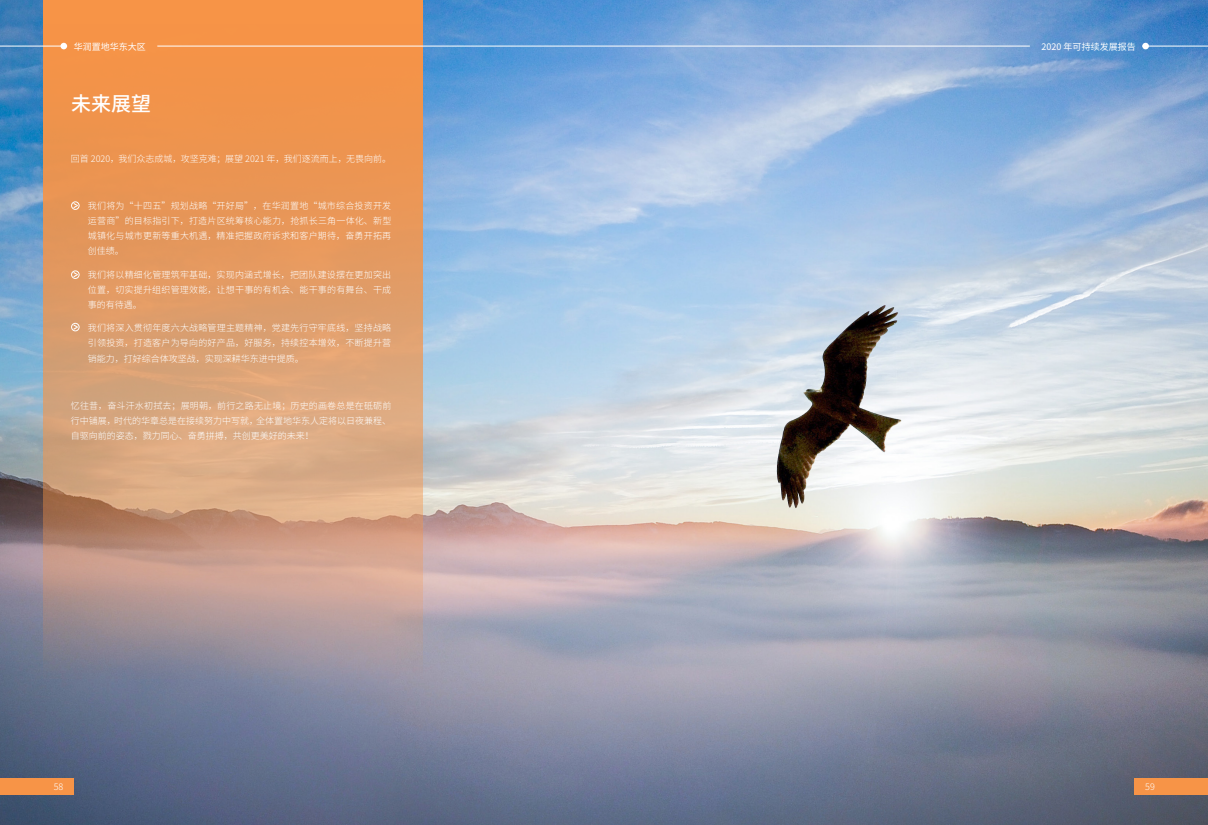
<style>
.page{position:relative;width:1208px;height:825px;background:#fff}
.page>*{position:absolute;margin:0;border:0;box-sizing:border-box;transform-origin:0 0}
.t1{font:500 20px "Source Han Sans CN";color:#fff}
.t2{font:300 9px/15px "Source Han Sans CN";letter-spacing:.025em;color:#fff;text-align:justify}
.t3{font:300 9px "Source Han Sans CN";color:#fff}
.t4{font:9px "Source Han Sans CN";color:#fff}
</style>
<div class="page">
<img style="left:0;top:0;width:1208px;height:825px">
<svg style="left:43px;top:0;width:379px;height:678px;background:#d99a6e"></svg>
<svg style="left:73px;top:204px;width:4px;height:4px"></svg>
<div style="left:71px;top:202px;width:8px;height:8px;border:1px solid #fff;border-radius:50%"></div>
<svg style="left:73px;top:273px;width:4px;height:4px"></svg>
<div style="left:71px;top:271px;width:8px;height:8px;border:1px solid #fff;border-radius:50%"></div>
<svg style="left:73px;top:325px;width:4px;height:4px"></svg>
<div style="left:71px;top:323px;width:8px;height:8px;border:1px solid #fff;border-radius:50%"></div>
<hr style="left:0;top:46px;width:67px;height:1px;background:#fff">
<div style="left:60px;top:43px;width:7px;height:6px;background:#fff;border-radius:50%"></div>
<hr style="left:157px;top:46px;width:872px;height:1px;background:#fff">
<hr style="left:1142px;top:46px;width:66px;height:1px;background:#fff">
<div style="left:1142px;top:43px;width:7px;height:6px;background:#fff;border-radius:50%"></div>
<div style="left:1134px;top:778px;width:74px;height:17px;background:#f79447"></div>
<div style="left:0;top:778px;width:73px;height:17px;background:#f79447"></div>
<p class="t4" style="left:74px;top:41px;width:74px">华润置地华东大区</p>
<p class="t4" style="left:1041px;top:41px;width:96px">2020 年可持续发展报告</p>
<h1 class="t1" style="left:71px;top:93px;width:82px">未来展望</h1>
<p class="t3" style="left:71px;top:154px;width:322px">回首 2020，我们众志成城，攻坚克难；展望 2021 年，我们逐流而上，无畏向前。</p>
<p class="t2" style="left:88px;top:199px;width:305px">我们将为“十四五”规划战略“开好局”，在华润置地“城市综合投资开发运营商”的目标指引下，打造片区统筹核心能力，抢抓长三角一体化、新型城镇化与城市更新等重大机遇，精准把握政府诉求和客户期待，奋勇开拓再创佳绩。</p>
<p class="t2" style="left:88px;top:267px;width:305px">我们将以精细化管理筑牢基础，实现内涵式增长，把团队建设摆在更加突出位置，切实提升组织管理效能，让想干事的有机会、能干事的有舞台、干成事的有待遇。</p>
<p class="t2" style="left:88px;top:321px;width:305px">我们将深入贯彻年度六大战略管理主题精神，党建先行守牢底线，坚持战略引领投资，打造客户为导向的好产品，好服务，持续控本增效，不断提升营销能力，打好综合体攻坚战，实现深耕华东进中提质。</p>
<p class="t2" style="left:71px;top:398px;width:322px">忆往昔，奋斗汗水初拭去；展明朝，前行之路无止境；历史的画卷总是在砥砺前行中铺展，时代的华章总是在接续努力中写就，全体置地华东人定将以日夜兼程、自驱向前的姿态，戮力同心、奋勇拼搏，共创更美好的未来！</p>
<p class="t2" style="left:54px;top:779px;width:11px">58</p>
<p class="t2" style="left:1145px;top:779px;width:11px">59</p>
</div>
